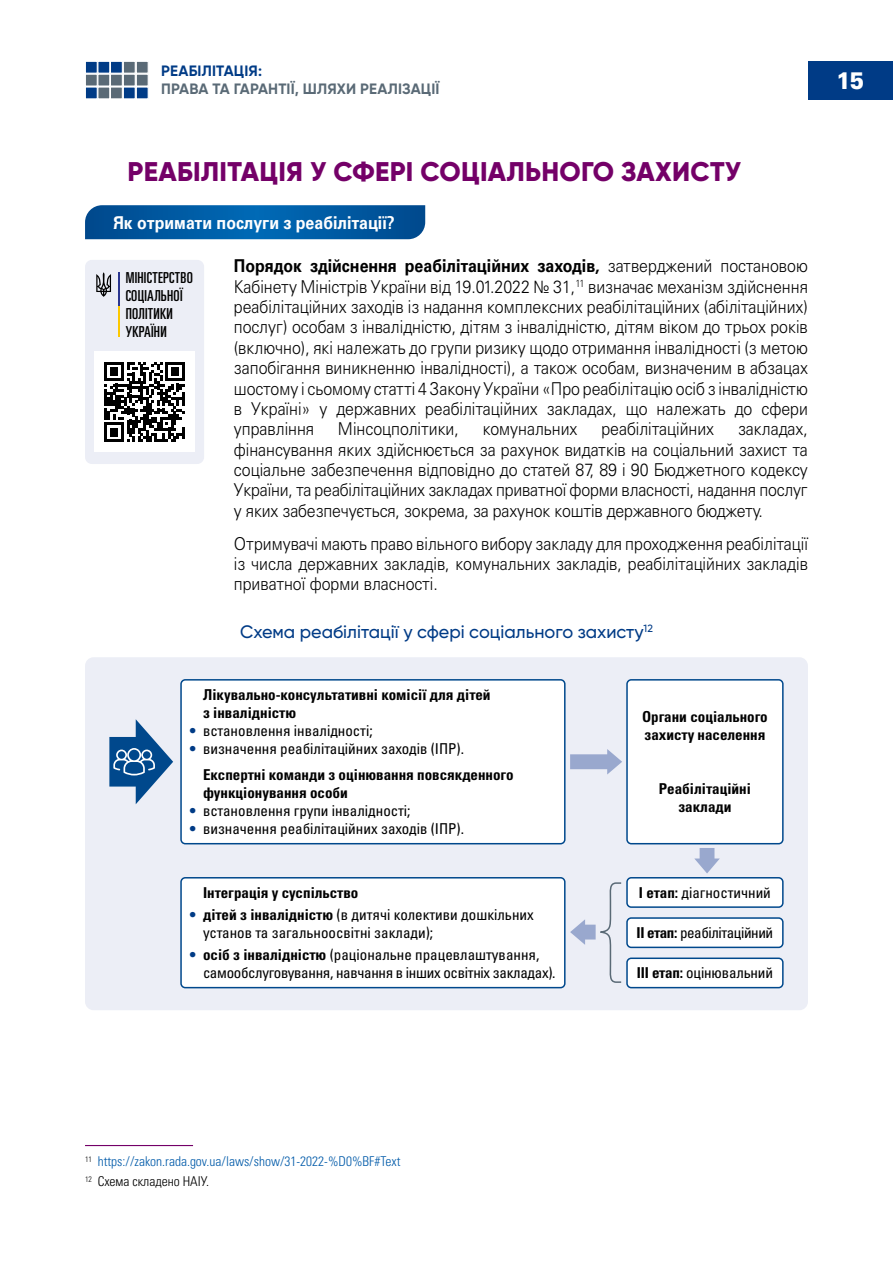
<style>
.page{position:relative;width:893px;height:1263px;background:#fff}
.page>*{position:absolute;margin:0;border:0;box-sizing:border-box;transform-origin:0 0}
.T-01{font:800 27px "Gilroy";letter-spacing:.01em;color:#740068}
.t1{font:900 24px "Univers LTCYR 75";color:#fff;scale:.9 1}
.T-04{font:500 18px "Gilroy";color:#003b86}
.Main-01{font:300 17.7px/20.4px "Univers LTCYR 45";color:#000;text-align:justify;scale:.9 1}
.Main-01-2{font:700 17.7px "Univers LTCYR 65";color:#fff;scale:.9 1}
.t2{font:15.15px/17.7px "Univers LTCYR 59 Ult Cond";letter-spacing:.02em;color:#000}
.PicTEXT{font:condensed 15px/18px "Univers LTCYR 57";color:#000}
.PicTEXT-2{font:15px/18px "Univers LTCYR 67 Bold Cond";color:#000}
.PicTEXT-3{font:condensed 15px/18px "Univers LTCYR 57";letter-spacing:-.02em;color:#000}
.t3{font:700 15px "Gilroy";letter-spacing:.01em;color:#5a6a76}
.PicTEXT-4{font:condensed 15px "Univers LTCYR 57";letter-spacing:-.025em;color:#000}
.t4{font:700 15px "Gilroy";letter-spacing:.01em;color:#003b86}
.Snoska{font:13.5px "Univers LTCYR 47 Light Cond";color:#005aa9}
.Snoska-2{font:13.5px "Univers LTCYR 47 Light Cond";color:#000}
.s1{font-family:"Univers LTCYR 65";font-weight:700}
.s2{font-family:"Univers LTCYR 65";font-weight:700;font-stretch:normal;color:#003b86}
.s3{font-family:"Univers LTCYR 67 Bold Cond";font-stretch:normal}
</style>
<div class="page">
<div style="left:808px;top:61px;width:85px;height:38px;background:#003b86"></div>
<div style="left:123px;top:61px;width:13px;height:13px;background:#5a6a76;border:1px solid #fff"></div>
<div style="left:123px;top:87px;width:13px;height:12px;background:#003b86;border:1px solid #fff"></div>
<div style="left:123px;top:74px;width:13px;height:12px;background:#5a6a76;border:1px solid #fff"></div>
<div style="left:136px;top:74px;width:13px;height:12px;background:#5a6a76;border:1px solid #fff"></div>
<div style="left:136px;top:87px;width:13px;height:12px;background:#003b86;border:1px solid #fff"></div>
<div style="left:136px;top:61px;width:13px;height:13px;background:#5a6a76;border:1px solid #fff"></div>
<div style="left:110px;top:61px;width:13px;height:13px;background:#003b86;border:1px solid #fff"></div>
<div style="left:98px;top:61px;width:12px;height:13px;background:#003b86;border:1px solid #fff"></div>
<div style="left:85px;top:61px;width:13px;height:13px;background:#003b86;border:1px solid #fff"></div>
<div style="left:110px;top:87px;width:13px;height:12px;background:#5a6a76;border:1px solid #fff"></div>
<div style="left:98px;top:87px;width:12px;height:12px;background:#5a6a76;border:1px solid #fff"></div>
<div style="left:85px;top:87px;width:13px;height:12px;background:#003b86;border:1px solid #fff"></div>
<div style="left:110px;top:74px;width:13px;height:12px;background:#5a6a76;border:1px solid #fff"></div>
<div style="left:98px;top:74px;width:12px;height:12px;background:#5a6a76;border:1px solid #fff"></div>
<div style="left:85px;top:74px;width:13px;height:12px;background:#5a6a76;border:1px solid #fff"></div>
<svg style="left:85px;top:205px;width:340px;height:34px;background:#045ca3"></svg>
<div style="left:85px;top:657px;width:723px;height:353px;background:#eceef6;border-radius:9px"></div>
<div style="left:181px;top:680px;width:384px;height:164px;background:#fff;border-radius:4px"></div>
<div style="left:180px;top:679px;width:386px;height:165px;border:2px solid #00488c;border-radius:4px"></div>
<div style="left:181px;top:878px;width:384px;height:110px;background:#fff;border-radius:4px"></div>
<div style="left:180px;top:877px;width:386px;height:111px;border:2px solid #00488c;border-radius:4px"></div>
<div style="left:627px;top:680px;width:156px;height:164px;background:#fff;border-radius:4px"></div>
<div style="left:626px;top:679px;width:158px;height:165px;border:2px solid #00488c;border-radius:4px"></div>
<div style="left:627px;top:878px;width:156px;height:29px;background:#fff;border-radius:4px"></div>
<div style="left:626px;top:877px;width:158px;height:31px;border:2px solid #00488c;border-radius:4px"></div>
<div style="left:627px;top:918px;width:156px;height:29px;background:#fff;border-radius:4px"></div>
<div style="left:626px;top:917px;width:158px;height:31px;border:2px solid #00488c;border-radius:4px"></div>
<div style="left:627px;top:958px;width:156px;height:30px;background:#fff;border-radius:4px"></div>
<div style="left:626px;top:957px;width:158px;height:31px;border:2px solid #00488c;border-radius:4px"></div>
<svg style="left:570px;top:749px;width:52px;height:25px"></svg>
<svg style="left:109px;top:719px;width:64px;height:85px"></svg>
<svg style="left:694px;top:848px;width:26px;height:25px"></svg>
<svg style="left:570px;top:882px;width:52px;height:101px"></svg>
<hr style="left:85px;top:1145px;width:108px;height:1px;background:#740068">
<div style="left:85px;top:260px;width:119px;height:204px;background:#eceef6;border-radius:7px"></div>
<svg style="left:96px;top:272px;width:15px;height:25px"></svg>
<hr style="left:118px;top:305px;width:2px;height:32px;background:#fcc800">
<hr style="left:118px;top:272px;width:2px;height:33px;background:#2a3690">
<div style="left:94px;top:352px;width:101px;height:100px;background:#fff"></div>
<svg style="left:105px;top:362px;width:80px;height:80px"></svg>
<p class="t4" style="left:161px;top:62px;width:102px">РЕАБІЛІТАЦІЯ:</p>
<p class="t3" style="left:161px;top:80px;width:280px">ПРАВА ТА ГАРАНТІЇ, ШЛЯХИ РЕАЛІЗАЦІЇ</p>
<p class="T-01" style="left:128px;top:155px;width:615px">РЕАБІЛІТАЦІЯ У СФЕРІ СОЦІАЛЬНОГО ЗАХИСТУ</p>
<p class="Main-01-2" style="left:113px;top:210px;width:314px">Як отримати послуги з реабілітації?</p>
<p class="Main-01" style="left:234px;top:255px;width:639px"><span class="s1">Порядок здійснення реабілітаційних заходів,</span> затверджений постановою Кабінету Міністрів України від 19.01.2022 № 31,<sup>11</sup> визначає механізм здійснення реабілітаційних заходів із надання комплексних реабілітаційних (абілітаційних) послуг) особам з інвалідністю, дітям з інвалідністю, дітям віком до трьох років (включно), які належать до групи ризику щодо отримання інвалідності (з метою запобігання виникненню інвалідності), а також особам, визначеним в абзацах шостому і сьомому статті 4 Закону України «Про реабілітацію осіб з інвалідністю в Україні» у державних реабілітаційних закладах, що належать до сфери управління</p>
<p class="t2" style="left:126px;top:268px;width:69px">МІНІСТЕРСТВО<br>СОЦІАЛЬНОЇ<br>ПОЛІТИКИ<br>УКРАЇНИ</p>
<p class="Main-01" style="left:338px;top:418px;width:136px">Мінсоцполітики,</p>
<p class="Main-01" style="left:483px;top:418px;width:107px">комунальних</p>
<p class="Main-01" style="left:601px;top:418px;width:127px">реабілітаційних</p>
<p class="Main-01" style="left:234px;top:418px;width:639px;text-indent:504px">закладах, фінансування яких здійснюється за рахунок видатків на соціальний захист та соціальне забезпечення відповідно до статей 87, 89 і 90 Бюджетного кодексу України, та реабілітаційних закладах приватної форми власності, надання послуг у яких забезпечується, зокрема, за рахунок коштів державного бюджету.</p>
<p class="Main-01" style="left:234px;top:533px;width:639px">Отримувачі мають право вільного вибору закладу для проходження реабілітації із числа державних закладів, комунальних закладів, реабілітаційних закладів приватної форми власності.</p>
<p class="T-04" style="left:240px;top:620px;width:414px">Схема реабілітації у сфері соціального захисту<sup>12</sup></p>
<p class="PicTEXT-2" style="left:203px;top:685px;width:289px">Лікувально-консультативні комісії для дітей з інвалідністю</p>
<p class="PicTEXT" style="left:190px;top:721px;width:184px"><span class="s2">•</span> встановлення інвалідності;</p>
<p class="PicTEXT" style="left:190px;top:739px;width:275px"><span class="s2">•</span> визначення реабілітаційних заходів (ІПР).</p>
<p class="PicTEXT-2" style="left:203px;top:766px;width:312px">Експертні команди з оцінювання повсякденного функціонування особи</p>
<p class="PicTEXT" style="left:190px;top:802px;width:222px"><span class="s2">•</span> встановлення групи інвалідності;</p>
<p class="PicTEXT" style="left:190px;top:820px;width:275px"><span class="s2">•</span> визначення реабілітаційних заходів (ІПР).</p>
<p class="PicTEXT-2" style="left:203px;top:883px;width:157px">Інтеграція у суспільство</p>
<p class="PicTEXT" style="left:203px;top:905px;width:332px;text-indent:-13px"><span class="s2">•</span> <span class="s3">дітей з інвалідністю</span> (в дитячі колективи дошкільних установ та загальноосвітні заклади);</p>
<p class="PicTEXT-3" style="left:203px;top:946px;width:354px;text-indent:-13px"><span class="s2">•</span> <span class="s3">осіб з інвалідністю</span> (раціональне працевлаштування, самообслуговування, навчання в інших освітніх закладах).</p>
<p class="PicTEXT-2" style="left:642px;top:708px;width:127px">Органи соціального захисту населення</p>
<p class="PicTEXT-2" style="left:659px;top:780px;width:93px;text-align:center">Реабілітаційні заклади</p>
<p class="PicTEXT" style="left:639px;top:883px;width:133px"><span class="s3">І етап:</span> діагностичний</p>
<p class="PicTEXT-4" style="left:637px;top:923px;width:138px"><span class="s3">ІІ етап:</span> реабілітаційний</p>
<p class="PicTEXT" style="left:637px;top:964px;width:138px"><span class="s3">ІІІ етап:</span> оцінювальний</p>
<h2 class="t1" style="left:836px;top:63px;width:32px">15</h2>
<p class="Snoska" style="left:85px;top:1152px;width:317px"><sup>11</sup> https://zakon.rada.gov.ua/laws/show/31-2022-%D0%BF#Text</p>
<p class="Snoska-2" style="left:85px;top:1172px;width:126px"><sup>12</sup> Схема складено НАІУ.</p>
</div>
